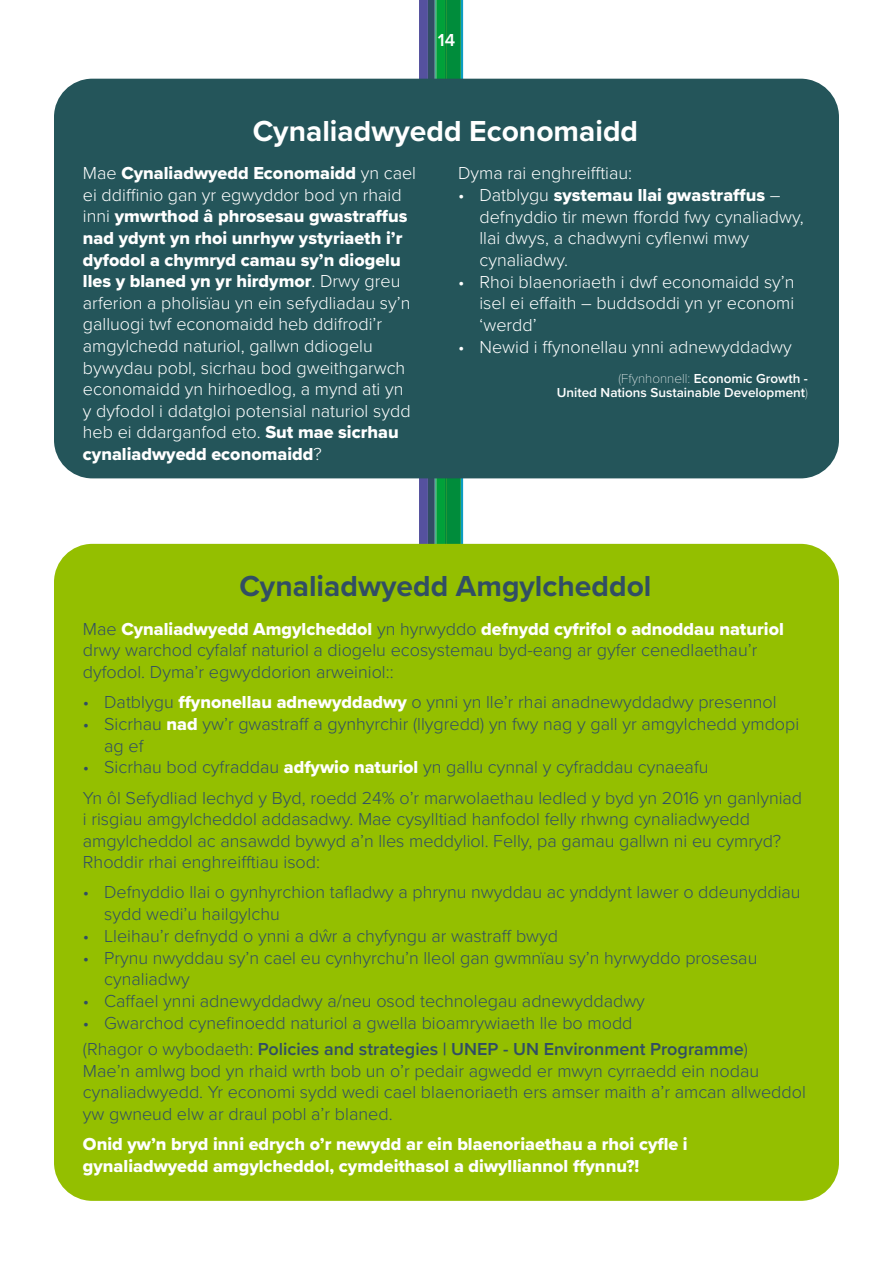
<style>
.page{position:relative;width:893px;height:1263px;background:#fff}
.page>*{position:absolute;margin:0;border:0;box-sizing:border-box;transform-origin:0 0}
.Body_Text{font:700 30px "Proxima Nova";color:#314e64}
.Body_Text-2{font:700 30px "Proxima Nova";color:#fff}
.Body_Text-3{font:300 18px/21.6px "Proxima Nova";color:#314e64}
.Body_Text-4{font:300 18px/21.6px "Proxima Nova";color:#fff}
.Bullets{font:300 18px/21.6px "Proxima Nova";color:#314e64}
.Bullets-2{font:300 18px/21.6px "Proxima Nova";color:#fff}
.Last_Bullet{font:300 18px/21.6px "Proxima Nova";color:#314e64}
.Body_Text-5{font:18px/21.6px "Proxima Nova Extrabld";color:#fff}
.Body_Text-6{font:600 18px "Proxima Nova";color:#314e64}
.Page_Number_Riight{font:600 18px "Proxima Nova";color:#fff}
.source{font:600 13.5px/13.5px "Proxima Nova";color:#fff;text-align:right}
.s1{font-family:"Proxima Nova Extrabld";font-weight:400}
.s2{font-family:"Proxima Nova T";font-weight:100}
.s3{font-family:"Proxima Nova Extrabld";font-weight:400;color:#fff}
.s4{font-weight:300}
</style>
<div class="page">
<svg style="left:461px;top:0;width:33px;height:544px"></svg>
<svg style="left:394px;top:0;width:34px;height:544px"></svg>
<svg style="left:428px;top:0;width:33px;height:544px"></svg>
<div style="left:54px;top:79px;width:785px;height:399px;background:#24555a;border-radius:38px"></div>
<div style="left:54px;top:544px;width:785px;height:657px;background:#94bf00;border-radius:38px"></div>
<p class="Page_Number_Riight" style="left:438px;top:27px;width:19px">14</p>
<p class="Body_Text-2" style="left:253px;top:108px;width:387px">Cynaliadwyedd Economaidd</p>
<p class="Body_Text-4" style="left:83px;top:161px;width:335px">Mae <span class="s1">Cynaliadwyedd Economaidd</span> yn cael ei ddiffinio gan yr egwyddor bod yn rhaid inni <span class="s1">ymwrthod â phrosesau gwastraffus nad ydynt yn rhoi unrhyw ystyriaeth i’r dyfodol a chymryd camau sy’n diogelu lles y blaned yn yr hirdymor</span>. Drwy greu arferion a pholisïau yn ein sefydliadau sy’n galluogi twf economaidd heb ddifrodi’r amgylchedd naturiol, gallwn ddiogelu bywydau pobl, sicrhau bod gweithgarwch economaidd yn hirhoedlog, a mynd ati yn y dyfodol i ddatgloi potensial naturiol sydd heb ei ddarganfod eto. <span class="s1">Sut mae sicrhau cynaliadwyedd economaidd</span>?</p>
<p class="Body_Text-4" style="left:458px;top:161px;width:176px">Dyma rai enghreifftiau:</p>
<p class="Bullets-2" style="left:479px;top:183px;width:326px;text-indent:-21px">• Datblygu <span class="s1">systemau llai gwastraffus</span> – defnyddio tir mewn ffordd fwy cynaliadwy, llai dwys, a chadwyni cyflenwi mwy cynaliadwy.</p>
<p class="Bullets-2" style="left:479px;top:270px;width:317px;text-align:justify;text-indent:-21px">• Rhoi blaenoriaeth i dwf economaidd sy’n isel ei effaith – buddsoddi yn yr economi ‘werdd’</p>
<p class="Bullets-2" style="left:458px;top:335px;width:335px">• Newid i ffynonellau ynni adnewyddadwy</p>
<p class="source" style="left:557px;top:372px;width:253px"><span class="s2">(Ffynhonnell:</span> Economic Growth -<br>United Nations Sustainable Development<span class="s2">)</span></p>
<p class="Body_Text" style="left:239px;top:564px;width:414px">Cynaliadwyedd Amgylcheddol</p>
<p class="Body_Text-3" style="left:83px;top:617px;width:702px">Mae <span class="s3">Cynaliadwyedd Amgylcheddol</span> yn hyrwyddo <span class="s3">defnydd cyfrifol o adnoddau naturiol </span>drwy warchod cyfalaf naturiol a diogelu ecosystemau byd-eang ar gyfer cenedlaethau’r dyfodol. Dyma’r egwyddorion arweiniol::</p>
<p class="Last_Bullet" style="left:83px;top:690px;width:695px">• Datblygu <span class="s3">ffynonellau adnewyddadwy</span> o ynni yn lle’r rhai anadnewyddadwy presennol</p>
<p class="Last_Bullet" style="left:104px;top:712px;width:697px;text-indent:-21px">• Sicrhau <span class="s3">nad</span> yw’r gwastraff a gynhyrchir (llygredd) yn fwy nag y gall yr amgylchedd ymdopi ag ef</p>
<p class="Last_Bullet" style="left:83px;top:756px;width:627px">• Sicrhau bod cyfraddau <span class="s3">adfywio naturiol</span> yn gallu cynnal y cyfraddau cynaeafu</p>
<p class="Body_Text-3" style="left:83px;top:786px;width:721px">Yn ôl Sefydliad Iechyd y Byd, roedd 24% o’r marwolaethau ledled y byd yn 2016 yn ganlyniad i risgiau amgylcheddol addasadwy. Mae cysylltiad hanfodol felly rhwng cynaliadwyedd amgylcheddol ac ansawdd bywyd a’n lles meddyliol. Felly, pa gamau gallwn ni eu cymryd?<br>Rhoddir rhai enghreifftiau isod:</p>
<p class="Bullets" style="left:104px;top:881px;width:698px;text-indent:-21px">• Defnyddio llai o gynhyrchion tafladwy a phrynu nwyddau ac ynddynt lawer o ddeunyddiau sydd wedi’u hailgylchu</p>
<p class="Bullets" style="left:83px;top:924px;width:477px">• Lleihau’r defnydd o ynni a dŵr a chyfyngu ar wastraff bwyd</p>
<p class="Bullets" style="left:104px;top:946px;width:655px;text-indent:-21px">• Prynu nwyddau sy’n cael eu cynhyrchu’n lleol gan gwmnïau sy’n hyrwyddo prosesau cynaliadwy</p>
<p class="Bullets" style="left:83px;top:989px;width:563px">• Caffael ynni adnewyddadwy a/neu osod technolegau adnewyddadwy</p>
<p class="Bullets" style="left:83px;top:1011px;width:551px">• Gwarchod cynefinoedd naturiol a gwella bioamrywiaeth lle bo modd</p>
<p class="Body_Text-6" style="left:83px;top:1035px;width:667px"><span class="s4">(Rhagor o wybodaeth:</span> Policies and strategies | UNEP - UN Environment Programme<span class="s4">)</span></p>
<p class="Body_Text-3" style="left:83px;top:1059px;width:724px">Mae’n amlwg bod yn rhaid wrth bob un o’r pedair agwedd er mwyn cyrraedd ein nodau cynaliadwyedd. Yr economi sydd wedi cael blaenoriaeth ers amser maith a’r amcan allweddol yw gwneud elw ar draul pobl a’r blaned.</p>
<p class="Body_Text-5" style="left:83px;top:1133px;width:606px">Onid yw’n bryd inni edrych o’r newydd ar ein blaenoriaethau a rhoi cyfle i gynaliadwyedd amgylcheddol, cymdeithasol a diwylliannol ffynnu?!</p>
</div>
